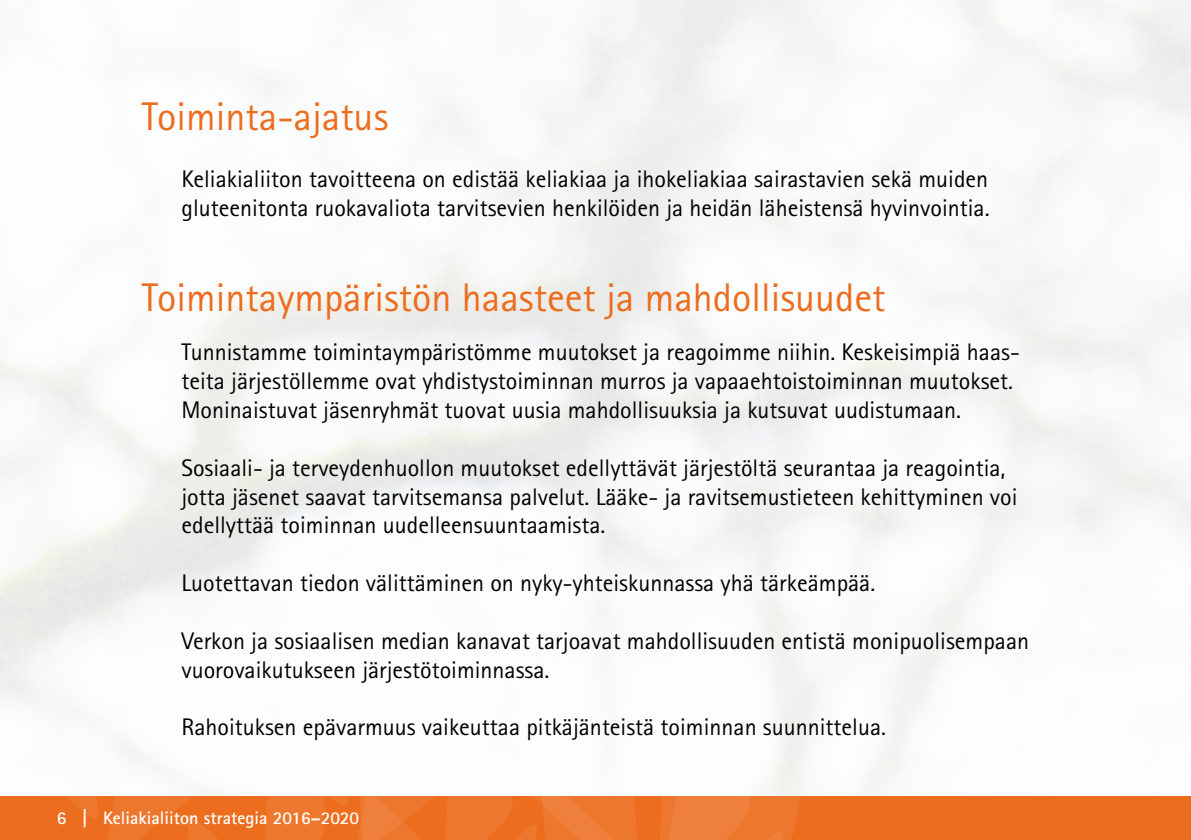
<style>
.page{position:relative;width:1191px;height:840px;background:#fff}
.page>*{position:absolute;margin:0;border:0;box-sizing:border-box;transform-origin:0 0}
.t1{font:40px "Rotis Sans Serif Std";color:#ed6d1f}
.t2{font:24px/28.8px "Rotis Sans Serif Std";color:#000}
.t3{font:700 18px "Rotis Sans Serif Std";color:#fff}
</style>
<div class="page">
<div style="left:0;top:795px;width:1191px;height:44px;background:#ed6d1f"></div>
<svg style="left:0;top:795px;width:829px;height:44px"></svg>
<h1 class="t1" style="left:142px;top:92px;width:248px">Toiminta-ajatus</h1>
<p class="t2" style="left:181px;top:165px;width:809px">Keliakialiiton tavoitteena on edistää keliakiaa ja ihokeliakiaa sairastavien sekä muiden gluteenitonta ruokavaliota tarvitsevien henkilöiden ja heidän läheistensä hyvinvointia.</p>
<h1 class="t1" style="left:142px;top:274px;width:745px">Toimintaympäristön haasteet ja mahdollisuudet</h1>
<p class="t2" style="left:181px;top:338px;width:840px">Tunnistamme toimintaympäristömme muutokset ja reagoimme niihin. Keskeisimpiä haas&shy;teita järjestöllemme ovat yhdistystoiminnan murros ja vapaaehtoistoiminnan muutokset.<br>Moninaistuvat jäsenryhmät tuovat uusia mahdollisuuksia ja kutsuvat uudistumaan.</p>
<p class="t2" style="left:181px;top:453px;width:837px">Sosiaali- ja terveydenhuollon muutokset edellyttävät järjestöltä seurantaa ja reagointia, jotta jäsenet saavat tarvitsemansa palvelut. Lääke- ja ravitsemustieteen kehittyminen voi edellyttää toiminnan uudelleensuuntaamista.</p>
<p class="t2" style="left:181px;top:568px;width:695px">Luotettavan tiedon välittäminen on nyky-yhteiskunnassa yhä tärkeämpää.</p>
<p class="t2" style="left:181px;top:626px;width:849px">Verkon ja sosiaalisen median kanavat tarjoavat mahdollisuuden entistä monipuolisempaan vuorovaikutukseen järjestötoiminnassa.</p>
<p class="t2" style="left:181px;top:712px;width:706px">Rahoituksen epävarmuus vaikeuttaa pitkäjänteistä toiminnan suunnittelua.</p>
<p class="t3" style="left:57px;top:806px;width:304px">6 | Keliakialiiton strategia 2016–2020</p>
</div>
